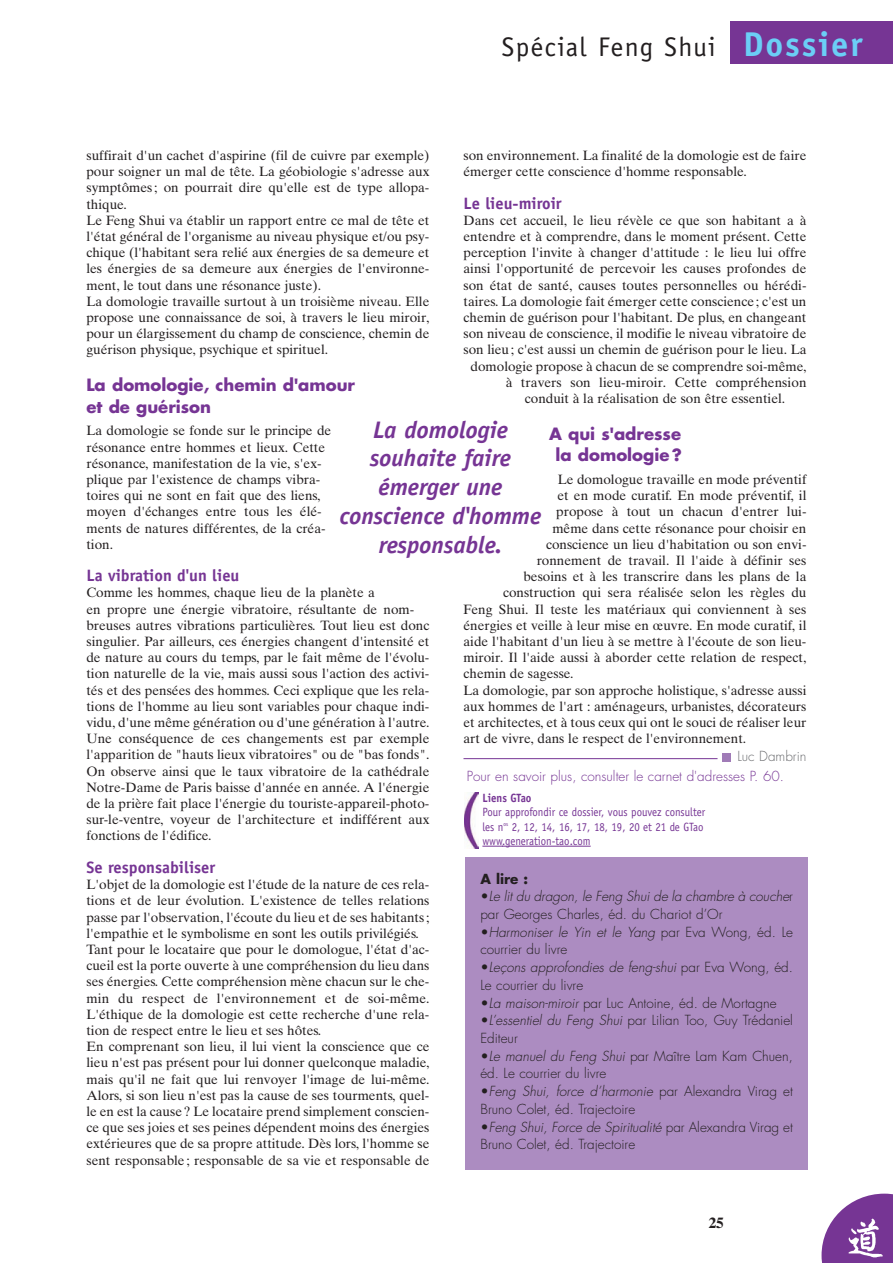
<style>
.page{position:relative;width:893px;height:1263px;background:#fff}
.page>*{position:absolute;margin:0;border:0;box-sizing:border-box;transform-origin:0 0}
.t1{font:27px "Officina Sans";letter-spacing:.05em;color:#231f20}
.t2{font:italic 700 24px/28.8px "Officina Sans";color:#763594;text-align:center}
.t3{font:700 16.5px/21.5px "Futura";color:#763594}
.t4{font:700 16.5px "Officina Sans";color:#763594}
.t5{font:700 15px "Times Ten";color:#231f20}
.t6{font:13.5px/16.2px "Times Ten";color:#231f20}
.t7{font:300 13.5px/17.7px "Futura";color:#231f20}
.t8{font:italic 300 13.5px/17.7px "Futura";color:#231f20}
.t9{font:300 13.5px "Futura";color:#763594}
.t10{font:300 13.5px "Futura";color:#6c6d70}
.t11{font:700 13.5px "Futura";color:#231f20}
.t12{font:12px/14.4px "Officina Sans";color:#763594;scale:.9 1}
.s1{font-weight:700;font-size:34.5px;color:#6bcff6}
.s2{font-weight:700}
.s3{font-style:normal}
.s4{font-style:italic}
</style>
<div class="page">
<svg style="left:463px;top:21px;width:430px;height:1242px"></svg>
<p class="t1" style="left:502px;top:36px;width:362px">Spécial Feng Shui <span class="s1">Dossier</span></p>
<p class="t6" style="left:86px;top:149px;width:344px">suffirait d'un cachet d'aspirine (fil de cuivre par exemple) pour soigner un mal de tête. La géobiologie s'adresse aux symptômes ; on pourrait dire qu'elle est de type allopa&shy;thique.<br>Le Feng Shui va établir un rapport entre ce mal de tête et l'état général de l'organisme au niveau physique et/ou psy&shy;chique (l'habitant sera relié aux énergies de sa demeure et les énergies de sa demeure aux énergies de l'environne&shy;ment, le tout dans une résonance juste).<br>La domologie travaille surtout à un troisième niveau. Elle propose une connaissance de soi, à travers le lieu miroir, pour un élargissement du champ de conscience, chemin de guérison physique, psychique et spirituel.</p>
<p class="t3" style="left:86px;top:376px;width:270px">La domologie, chemin d'amour et de guérison</p>
<p class="t6" style="left:86px;top:424px;width:246px">La domologie se fonde sur le principe de résonance entre hommes et lieux. Cette résonance, manifestation de la vie, s'ex&shy;plique par l'existence de champs vibra&shy;toires qui ne sont en fait que des liens, moyen d'échanges entre tous les élé&shy;ments de natures différentes, de la créa&shy;tion.</p>
<p class="t4" style="left:86px;top:569px;width:154px">La vibration d'un lieu</p>
<p class="t6" style="left:86px;top:586px;width:344px">Comme les hommes, chaque lieu de la planète a<br>en propre une énergie vibratoire, résultante de nom&shy;breuses autres vibrations particulières. Tout lieu est donc singulier. Par ailleurs, ces énergies changent d'intensité et de nature au cours du temps, par le fait même de l'évolu&shy;tion naturelle de la vie, mais aussi sous l'action des activi&shy;tés et des pensées des hommes. Ceci explique que les rela&shy;tions de l'homme au lieu sont variables pour chaque indi&shy;vidu, d'une même génération ou d'une génération à l'autre.<br>Une conséquence de ces changements est par exemple l'apparition de "hauts lieux vibratoires" ou de "bas fonds".<br>On observe ainsi que le taux vibratoire de la cathédrale Notre-Dame de Paris baisse d'année en année. A l'énergie de la prière fait place l'énergie du touriste-appareil-photo&shy;sur-le-ventre, voyeur de l'architecture et indifférent aux fonctions de l'édifice.</p>
<p class="t4" style="left:86px;top:861px;width:130px">Se responsabiliser</p>
<p class="t6" style="left:86px;top:878px;width:344px">L'objet de la domologie est l'étude de la nature de ces rela&shy;tions et de leur évolution. L'existence de telles relations passe par l'observation, l'écoute du lieu et de ses habitants ; l'empathie et le symbolisme en sont les outils privilégiés.<br>Tant pour le locataire que pour le domologue, l'état d'ac&shy;cueil est la porte ouverte à une compréhension du lieu dans ses énergies. Cette compréhension mène chacun sur le che&shy;min du respect de l'environnement et de soi-même.<br>L'éthique de la domologie est cette recherche d'une rela&shy;tion de respect entre le lieu et ses hôtes.<br>En comprenant son lieu, il lui vient la conscience que ce lieu n'est pas présent pour lui donner quelconque maladie, mais qu'il ne fait que lui renvoyer l'image de lui-même.<br>Alors, si son lieu n'est pas la cause de ses tourments, quel&shy;le en est la cause ? Le locataire prend simplement conscien&shy;ce que ses joies et ses peines dépendent moins des énergies extérieures que de sa propre attitude. Dès lors, l'homme se sent responsable ; responsable de sa vie et responsable de</p>
<p class="t6" style="left:463px;top:149px;width:344px">son environnement. La finalité de la domologie est de faire émerger cette conscience d'homme responsable.</p>
<p class="t4" style="left:463px;top:197px;width:100px">Le lieu-miroir</p>
<p class="t6" style="left:463px;top:213px;width:344px">Dans cet accueil, le lieu révèle ce que son habitant a à</p>
<p class="t6" style="left:463px;top:230px;width:344px">entendre et à comprendre, dans le moment présent. Cette</p>
<p class="t6" style="left:463px;top:246px;width:344px">perception l'invite à changer d'attitude : le lieu lui offre</p>
<p class="t6" style="left:463px;top:262px;width:344px">ainsi l'opportunité de percevoir les causes profondes de</p>
<p class="t6" style="left:463px;top:278px;width:344px">son état de santé, causes toutes personnelles ou hérédi-</p>
<p class="t6" style="left:463px;top:294px;width:344px">taires. La domologie fait émerger cette conscience ; c'est un</p>
<p class="t6" style="left:463px;top:311px;width:344px">chemin de guérison pour l'habitant. De plus, en changeant</p>
<p class="t6" style="left:463px;top:327px;width:344px">son niveau de conscience, il modifie le niveau vibratoire de</p>
<p class="t6" style="left:463px;top:343px;width:344px">son lieu ; c'est aussi un chemin de guérison pour le lieu. La</p>
<p class="t6" style="left:470px;top:359px;width:337px">domologie propose à chacun de se comprendre soi-même,</p>
<p class="t6" style="left:506px;top:375px;width:302px">à travers son lieu-miroir. Cette compréhension</p>
<p class="t6" style="left:525px;top:392px;width:262px">conduit à la réalisation de son être essentiel.</p>
<p class="t3" style="left:549px;top:424px;width:134px;text-align:center">A qui s'adresse la domologie ?</p>
<p class="t6" style="left:558px;top:473px;width:250px">Le domologue travaille en mode préventif</p>
<p class="t6" style="left:557px;top:489px;width:250px">et en mode curatif. En mode préventif, il</p>
<p class="t6" style="left:556px;top:505px;width:252px">propose à tout un chacun d'entrer lui-</p>
<p class="t6" style="left:552px;top:521px;width:256px">même dans cette résonance pour choisir en</p>
<p class="t6" style="left:546px;top:537px;width:262px">conscience un lieu d'habitation ou son envi-</p>
<p class="t6" style="left:537px;top:554px;width:271px">ronnement de travail. Il l'aide à définir ses</p>
<p class="t6" style="left:523px;top:570px;width:284px">besoins et à les transcrire dans les plans de la</p>
<p class="t6" style="left:503px;top:586px;width:305px">construction qui sera réalisée selon les règles du</p>
<p class="t6" style="left:464px;top:602px;width:344px">Feng Shui. Il teste les matériaux qui conviennent à ses</p>
<p class="t6" style="left:463px;top:618px;width:344px">énergies et veille à leur mise en œuvre. En mode curatif, il</p>
<p class="t6" style="left:463px;top:635px;width:344px">aide l'habitant d'un lieu à se mettre à l'écoute de son lieu-</p>
<p class="t6" style="left:463px;top:651px;width:344px">miroir. Il l'aide aussi à aborder cette relation de respect,</p>
<p class="t6" style="left:463px;top:667px;width:112px">chemin de sagesse.</p>
<p class="t6" style="left:463px;top:683px;width:344px">La domologie, par son approche holistique, s'adresse aussi</p>
<p class="t6" style="left:463px;top:699px;width:344px">aux hommes de l'art : aménageurs, urbanistes, décorateurs</p>
<p class="t6" style="left:463px;top:716px;width:344px">et architectes, et à tous ceux qui ont le souci de réaliser leur</p>
<p class="t6" style="left:463px;top:732px;width:284px">art de vivre, dans le respect de l'environnement.</p>
<p class="t2" style="left:340px;top:417px;width:203px">La domologie souhaite faire émerger une conscience d'homme responsable.</p>
<p class="t10" style="left:737px;top:750px;width:71px">Luc Dambrin</p>
<p class="t9" style="left:467px;top:770px;width:319px">Pour en savoir plus, consulter le carnet d'adresses P. 60.</p>
<p class="t12" style="left:482px;top:791px;width:249px"><span class="s2">Liens GTao<br></span>Pour approfondir ce dossier, vous pouvez consulter les n<sup>os</sup> 2, 12, 14, 16, 17, 18, 19, 20 et 21 de GTao www.generation-tao.com</p>
<p class="t11" style="left:480px;top:872px;width:49px">A lire :</p>
<p class="t8" style="left:480px;top:888px;width:314px"><span class="s3">•</span> Le lit du dragon, le Feng Shui de la chambre à couche<span class="s3">r par Georges Charles, éd. du Chariot d’Or</span></p>
<p class="t7" style="left:480px;top:924px;width:314px">• <span class="s4">Harmoniser le Yin et le Yang</span> pa r E va Wo n g , éd . Le courrier du livre</p>
<p class="t7" style="left:480px;top:959px;width:314px">• <span class="s4">Leçons approfondies de feng-shui</span> p a r E va Wo n g , éd .<br>Le courrier du livre</p>
<p class="t7" style="left:480px;top:995px;width:298px">•<span class="s4">La maison-miroir</span> par Luc Antoine, éd. de Mortagne</p>
<p class="t7" style="left:480px;top:1012px;width:314px">•<span class="s4">L’essentiel du Feng Shui</span> par Lilian Too, Guy Trédaniel<br>Editeur</p>
<p class="t7" style="left:480px;top:1048px;width:314px">•<span class="s4">Le manuel du Feng Shui</span> par Maître Lam Kam Chuen, éd. Le courrier du livre</p>
<p class="t7" style="left:480px;top:1083px;width:314px">• <span class="s4">Feng Shui, force d’harmonie</span> pa r A l exa n d ra Vi ra g et<br>Bruno Colet, éd. Trajectoire</p>
<p class="t7" style="left:480px;top:1119px;width:314px">• <span class="s4">Feng Shui, Force de Spiritualité</span> pa r A l exa n d ra Vi ra g et<br>Bruno Colet, éd. Trajectoire</p>
<p class="t5" style="left:709px;top:1217px;width:16px">25</p>
</div>
